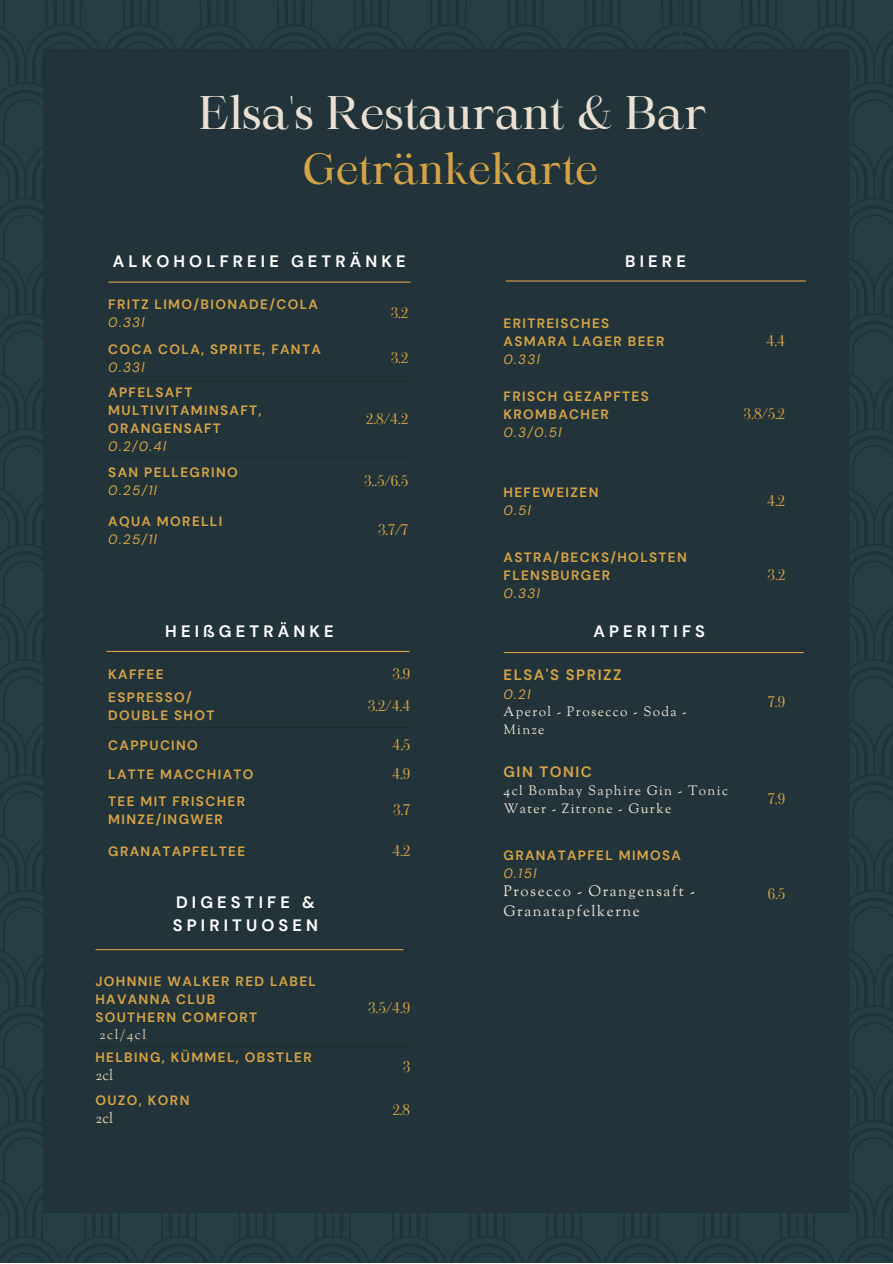
<style>
.page{position:relative;width:893px;height:1264px;background:#fff}
.page>*{position:absolute;margin:0;border:0;box-sizing:border-box;transform-origin:0 0}
.t1{font:45.15px "Maharlika";color:#eae1d4}
.t2{font:42px "Maharlika";color:#d5a347}
.t3{font:700 16.5px/22.5px "DM Sans";letter-spacing:.25em;color:#fff}
.t4{font:15px "Oranienbaum";color:#d5a347}
.t5{font:15px/20.2px "Sorts Mill Goudy";letter-spacing:.1em;color:#eae1d4}
.t6{font:700 15px "DM Sans";letter-spacing:.1em;color:#d5a347}
.t7{font:15px "Sorts Mill Goudy";color:#ddccb2}
.t8{font:700 13.5px/18px "DM Sans";letter-spacing:.1em;color:#d5a347}
.t9{font:13.5px/18px "Sorts Mill Goudy";letter-spacing:.1em;color:#eae1d4}
.t10{font:italic 13.5px "DM Sans";letter-spacing:.1em;color:#d5a347}
.t11{font:13.5px "Sorts Mill Goudy";letter-spacing:.1em;color:#ddccb2}
</style>
<div class="page">
<svg style="left:0;top:0;width:217px;height:346px;background:#243c43"></svg>
<svg style="left:218px;top:0;width:230px;height:49px;background:#243c43"></svg>
<svg style="left:449px;top:0;width:230px;height:49px;background:#243c43"></svg>
<svg style="left:682px;top:0;width:210px;height:346px;background:#243c43"></svg>
<svg style="left:0;top:346px;width:43px;height:346px;background:#243c43"></svg>
<svg style="left:849px;top:346px;width:43px;height:346px;background:#243c43"></svg>
<svg style="left:0;top:692px;width:43px;height:345px;background:#243c43"></svg>
<svg style="left:849px;top:692px;width:43px;height:345px;background:#243c43"></svg>
<svg style="left:0;top:1037px;width:217px;height:225px;background:#243c43"></svg>
<svg style="left:218px;top:1212px;width:230px;height:50px;background:#243c43"></svg>
<svg style="left:449px;top:1212px;width:230px;height:50px;background:#243c43"></svg>
<svg style="left:682px;top:1037px;width:210px;height:225px;background:#243c43"></svg>
<div style="left:44px;top:50px;width:804px;height:1161px;background:#223439"></div>
<hr style="left:43px;top:52px;width:3px;height:1158px;background:#1f3339">
<hr style="left:846px;top:52px;width:3px;height:1158px;background:#1f3339">
<hr style="left:46px;top:1210px;width:800px;height:2px;background:#1f3339">
<hr style="left:46px;top:49px;width:800px;height:3px;background:#1f3339">
<hr style="left:109px;top:281px;width:301px;height:2px;background:#d5a347">
<hr style="left:506px;top:280px;width:299px;height:1px;background:#d5a347">
<hr style="left:504px;top:652px;width:299px;height:1px;background:#d5a347">
<hr style="left:107px;top:651px;width:302px;height:1px;background:#d5a347">
<hr style="left:96px;top:949px;width:307px;height:1px;background:#d5a347">
<h1 class="t1" style="left:199px;top:94px;width:509px">Elsa's Restaurant &amp; Bar</h1>
<h2 class="t2" style="left:302px;top:152px;width:296px">Getränkekarte</h2>
<p class="t3" style="left:113px;top:250px;width:294px">ALKOHOLFREIE GETRÄNKE</p>
<p class="t8" style="left:108px;top:295px;width:211px">FRITZ LIMO/BIONADE/COLA</p>
<p class="t10" style="left:108px;top:313px;width:38px">0.33l</p>
<p class="t8" style="left:108px;top:340px;width:214px">COCA COLA, SPRITE, FANTA</p>
<p class="t10" style="left:108px;top:359px;width:38px">0.33l</p>
<p class="t8" style="left:108px;top:383px;width:155px">APFELSAFT<br>MULTIVITAMINSAFT,<br>ORANGENSAFT</p>
<p class="t10" style="left:108px;top:437px;width:59px">0.2/0.4l</p>
<p class="t8" style="left:108px;top:463px;width:131px">SAN PELLEGRINO</p>
<p class="t10" style="left:108px;top:481px;width:50px">0.25/1l</p>
<p class="t8" style="left:108px;top:512px;width:115px">AQUA MORELLI</p>
<p class="t10" style="left:108px;top:530px;width:50px">0.25/1l</p>
<p class="t3" style="left:165px;top:620px;width:170px">HEIßGETRÄNKE</p>
<p class="t4" style="left:391px;top:304px;width:19px">3.2</p>
<p class="t4" style="left:391px;top:350px;width:19px">3.2</p>
<p class="t4" style="left:366px;top:410px;width:43px">2.8/4.2</p>
<p class="t4" style="left:364px;top:472px;width:45px">3..5/6.5</p>
<p class="t4" style="left:378px;top:521px;width:31px">3.7/7</p>
<p class="t8" style="left:108px;top:665px;width:57px">KAFFEE</p>
<p class="t4" style="left:393px;top:665px;width:19px">3.9</p>
<p class="t8" style="left:108px;top:688px;width:108px">ESPRESSO/<br>DOUBLE SHOT</p>
<p class="t4" style="left:368px;top:697px;width:44px">3.2/4.4</p>
<p class="t8" style="left:108px;top:736px;width:91px">CAPPUCINO</p>
<p class="t4" style="left:392px;top:736px;width:19px">4.5</p>
<p class="t8" style="left:108px;top:765px;width:147px">LATTE MACCHIATO</p>
<p class="t4" style="left:392px;top:765px;width:20px">4.9</p>
<p class="t8" style="left:108px;top:792px;width:138px">TEE MIT FRISCHER<br>MINZE/INGWER</p>
<p class="t4" style="left:393px;top:801px;width:18px">3.7</p>
<p class="t8" style="left:108px;top:842px;width:138px">GRANATAPFELTEE</p>
<p class="t4" style="left:392px;top:842px;width:19px">4.2</p>
<p class="t3" style="left:173px;top:891px;width:147px">DIGESTIFE &amp;<br>SPIRITUOSEN</p>
<p class="t8" style="left:95px;top:972px;width:222px">JOHNNIE WALKER RED LABEL<br>HAVANNA CLUB<br>SOUTHERN COMFORT</p>
<p class="t11" style="left:100px;top:1026px;width:48px">2cl/4cl</p>
<p class="t8" style="left:95px;top:1048px;width:218px">HELBING, KÜMMEL, OBSTLER</p>
<p class="t7" style="left:95px;top:1065px;width:19px">2cl</p>
<p class="t8" style="left:95px;top:1091px;width:96px">OUZO, KORN</p>
<p class="t7" style="left:95px;top:1108px;width:19px">2cl</p>
<p class="t4" style="left:368px;top:999px;width:43px">3.5/4.9</p>
<p class="t4" style="left:403px;top:1058px;width:9px">3</p>
<p class="t4" style="left:392px;top:1101px;width:19px">2.8</p>
<p class="t3" style="left:625px;top:250px;width:62px">BIERE</p>
<p class="t8" style="left:503px;top:314px;width:162px">ERITREISCHES<br>ASMARA LAGER BEER</p>
<p class="t10" style="left:503px;top:350px;width:38px">0.33l</p>
<p class="t8" style="left:503px;top:387px;width:147px">FRISCH GEZAPFTES<br>KROMBACHER</p>
<p class="t10" style="left:503px;top:423px;width:59px">0.3/0.5l</p>
<p class="t8" style="left:503px;top:483px;width:96px">HEFEWEIZEN</p>
<p class="t10" style="left:503px;top:501px;width:29px">0.5l</p>
<p class="t8" style="left:503px;top:548px;width:185px">ASTRA/BECKS/HOLSTEN<br>FLENSBURGER</p>
<p class="t10" style="left:503px;top:584px;width:38px">0.33l</p>
<p class="t3" style="left:593px;top:620px;width:113px">APERITIFS</p>
<p class="t6" style="left:503px;top:665px;width:119px">ELSA'S SPRIZZ</p>
<p class="t10" style="left:503px;top:685px;width:28px">0.2l</p>
<p class="t9" style="left:503px;top:703px;width:185px">Aperol - Prosecco - Soda -<br>Minze</p>
<p class="t4" style="left:766px;top:332px;width:20px">4.4</p>
<p class="t4" style="left:744px;top:405px;width:43px">3.8/5.2</p>
<p class="t4" style="left:767px;top:492px;width:19px">4.2</p>
<p class="t4" style="left:767px;top:566px;width:19px">3.2</p>
<p class="t4" style="left:768px;top:693px;width:18px">7.9</p>
<p class="t6" style="left:503px;top:762px;width:90px">GIN TONIC</p>
<p class="t9" style="left:503px;top:782px;width:226px">4cl Bombay Saphire Gin - Tonic<br>Water - Zitrone - Gurke</p>
<p class="t4" style="left:768px;top:790px;width:18px">7.9</p>
<p class="t8" style="left:503px;top:846px;width:179px">GRANATAPFEL MIMOSA</p>
<p class="t10" style="left:503px;top:864px;width:34px">0.15l</p>
<p class="t5" style="left:503px;top:881px;width:193px">Prosecco - Orangensaft -<br>Granatapfelkerne</p>
<p class="t4" style="left:767px;top:885px;width:19px">6.5</p>
</div>
